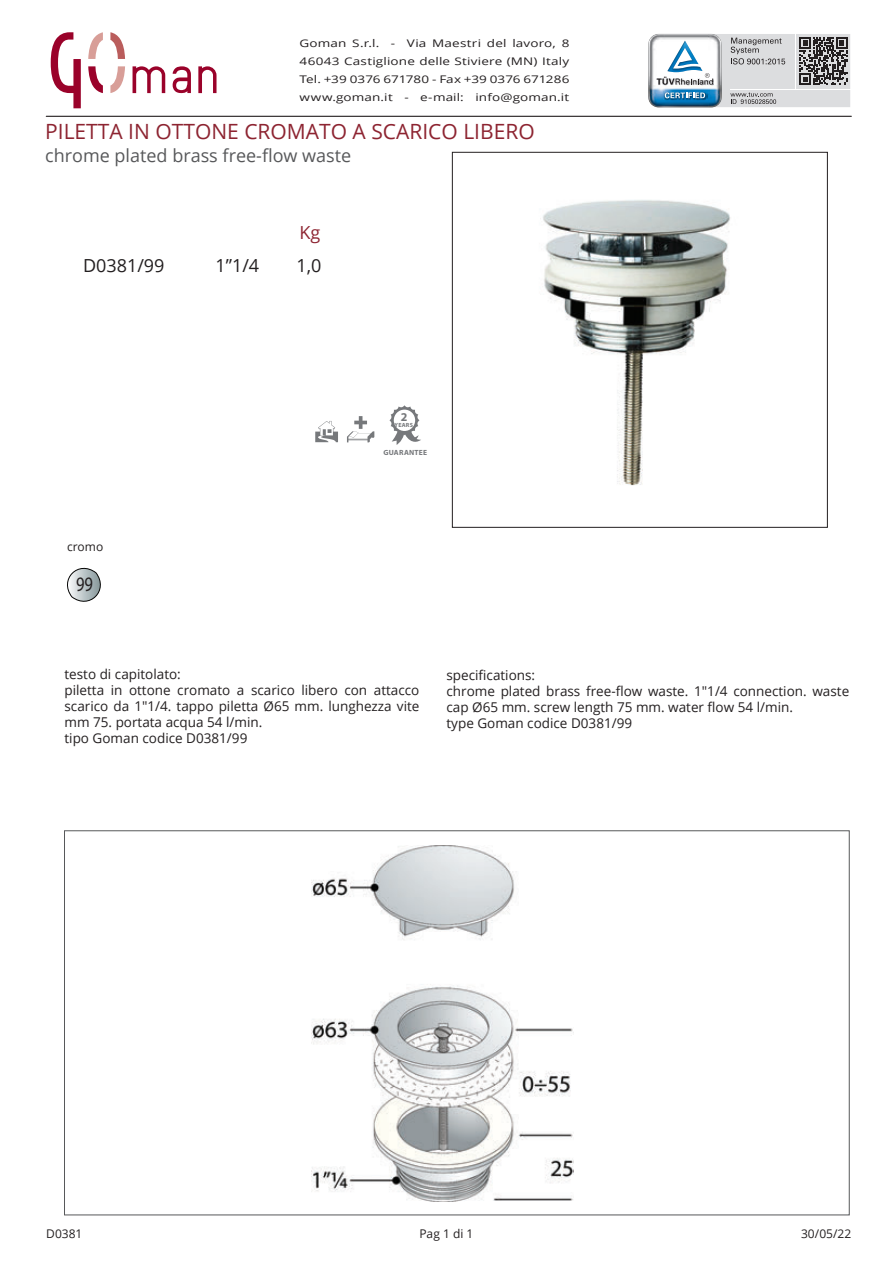
<style>
.page{position:relative;width:893px;height:1263px;background:#fff}
.page>*{position:absolute;margin:0;border:0;box-sizing:border-box;transform-origin:0 0}
.t1{font:21px "Open Sans";color:#8d2431}
.t2{font:20.7px "Myriad Pro";color:#231f20;scale:.8 1}
.t3{font:18px "Open Sans";color:#57585a}
.t4{font:18px "Open Sans";color:#231f20}
.t5{font:18px "Open Sans";color:#8d2431}
.t6{font:13.5px/16.2px "Open Sans";color:#231f20}
.t7{font:12px "Open Sans";color:#231f20}
.t8{font:700 12px "Myriad Pro";color:#76787b}
.t9{font:10.5px/18px "Open Sans";letter-spacing:.01em;color:#231f20;text-align:justify;scale:1.29 1}
.t10{font:700 7.5px "Myriad Pro";letter-spacing:.025em;color:#76787b}
.t11{font:700 6px "Myriad Pro";letter-spacing:.04em;color:#76787b}
</style>
<div class="page">
<hr style="left:46px;top:116px;width:805px;height:1px;background:#231f20">
<svg style="left:648px;top:33px;width:202px;height:75px"></svg>
<svg style="left:88px;top:66px;width:15px;height:27px"></svg>
<svg style="left:198px;top:66px;width:19px;height:27px"></svg>
<svg style="left:133px;top:66px;width:32px;height:27px"></svg>
<svg style="left:173px;top:66px;width:18px;height:27px"></svg>
<svg style="left:88px;top:32px;width:15px;height:27px"></svg>
<svg style="left:110px;top:32px;width:15px;height:27px"></svg>
<svg style="left:110px;top:66px;width:15px;height:27px"></svg>
<svg style="left:51px;top:32px;width:30px;height:76px"></svg>
<svg style="left:315px;top:421px;width:23px;height:21px"></svg>
<svg style="left:347px;top:416px;width:27px;height:26px"></svg>
<div style="left:452px;top:152px;width:376px;height:375px;border:1px solid #231f20"></div>
<svg style="left:389px;top:405px;width:32px;height:40px"></svg>
<svg style="left:67px;top:567px;width:34px;height:35px"></svg>
<img style="left:540px;top:200px;width:191px;height:286px">
<img style="left:311px;top:846px;width:262px;height:355px">
<p class="t9" style="left:299px;top:34px;width:211px">Goman S.r.l. - Via Maestri del lavoro, 8<br>46043 Castiglione delle Stiviere (MN) Italy Tel. +39 0376 671780 - Fax +39 0376 671286 www.goman.it - e-mail: info@goman.it</p>
<h1 class="t1" style="left:45px;top:117px;width:491px">PILETTA IN OTTONE CROMATO A SCARICO LIBERO</h1>
<h3 class="t3" style="left:45px;top:143px;width:308px">chrome plated brass free-flow waste</h3>
<h3 class="t4" style="left:83px;top:253px;width:83px">D0381/99</h3>
<h3 class="t4" style="left:215px;top:253px;width:45px">1”1/4</h3>
<h3 class="t5" style="left:299px;top:221px;width:22px">Kg</h3>
<h3 class="t4" style="left:296px;top:253px;width:27px">1,0</h3>
<p class="t7" style="left:67px;top:538px;width:38px">cromo</p>
<h2 class="t2" style="left:76px;top:572px;width:23px">99</h2>
<p class="t8" style="left:401px;top:409px;width:8px">2</p>
<p class="t11" style="left:395px;top:421px;width:20px">YEARS</p>
<p class="t10" style="left:384px;top:448px;width:45px">GUARANTEE</p>
<p class="t6" style="left:64px;top:665px;width:356px">testo di capitolato:<br>piletta in ottone cromato a scarico libero con attacco scarico da 1"1/4. tappo piletta Ø65 mm. lunghezza vite mm 75. portata acqua 54 l/min.<br>tipo Goman codice D0381/99</p>
<p class="t6" style="left:446px;top:666px;width:404px">specifications:<br>chrome plated brass free-flow waste. 1"1/4 connection. waste cap Ø65 mm. screw length 75 mm. water flow 54 l/min.<br>type Goman codice D0381/99</p>
<p class="t7" style="left:46px;top:1226px;width:38px">D0381</p>
<p class="t7" style="left:419px;top:1226px;width:56px">Pag 1 di 1</p>
<p class="t7" style="left:801px;top:1226px;width:52px">30/05/22</p>
</div>
